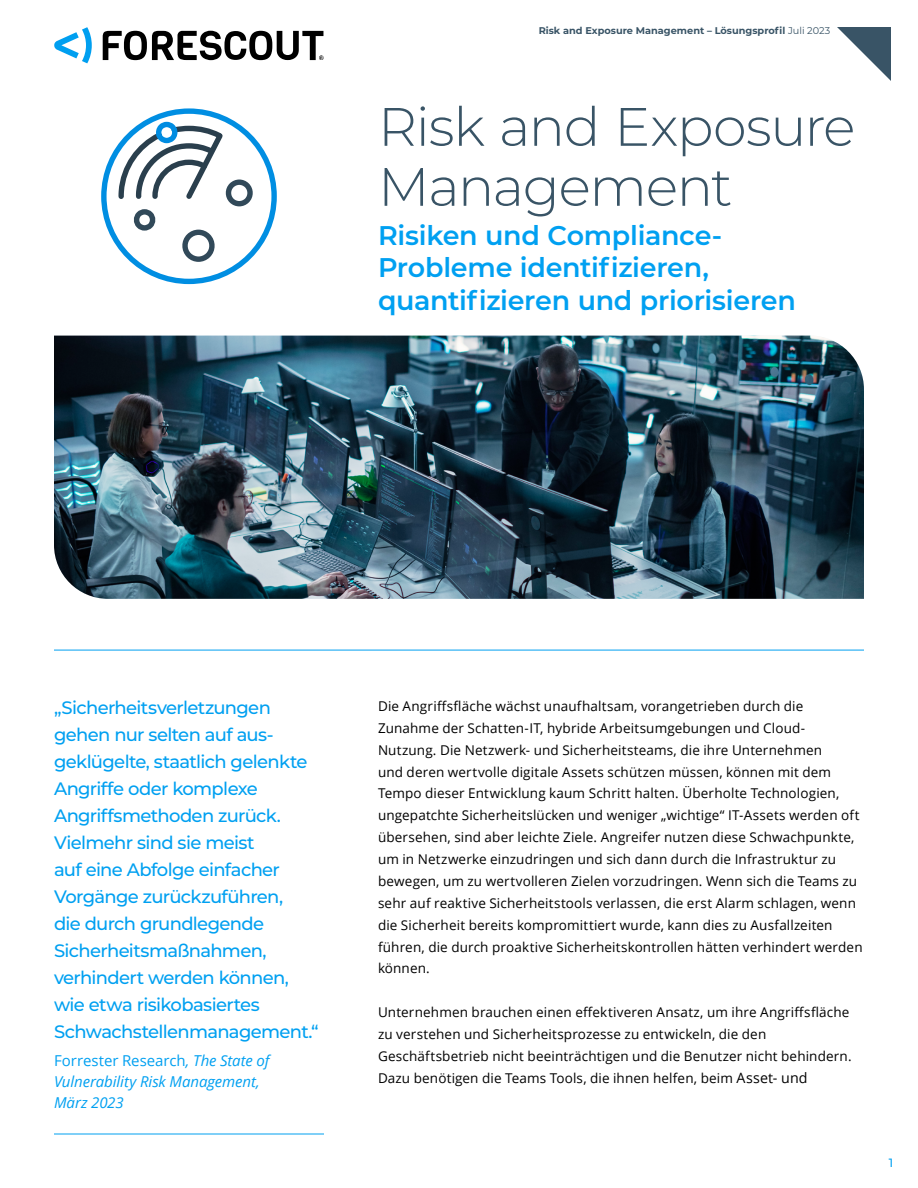
<style>
.page{position:relative;width:918px;height:1188px;background:#fff}
.page>*{position:absolute;margin:0;border:0;box-sizing:border-box;transform-origin:0 0}
.t1{font:300 54px/60px "Montserrat";letter-spacing:-.025em;color:#395466}
.t2{font:600 27px/32.4px "Montserrat";letter-spacing:-.01em;color:#00a0f1}
.t3{font:500 18px/27px "Montserrat";letter-spacing:-.035em;color:#00a0f1}
.t4{font:italic 15px/21px "Open Sans";letter-spacing:-.005em;color:#00a0f1}
.t5{font:13.5px/21.9px "Open Sans";letter-spacing:.01em;color:#000}
.t6{font:500 12px "Montserrat";color:#00a0f1}
.t7{font:700 9.75px "Montserrat";color:#395466}
.s1{font-weight:400}
.s2{font-style:normal}
.s3{font-size:14.25px}
</style>
<div class="page">
<svg style="left:837px;top:27px;width:54px;height:54px"></svg>
<svg style="left:54px;top:27px;width:38px;height:36px"></svg>
<svg style="left:103px;top:31px;width:221px;height:29px"></svg>
<hr style="left:54px;top:650px;width:810px;height:1px;background:#00a0f1">
<hr style="left:54px;top:1134px;width:270px;height:1px;background:#00a0f1">
<div style="left:101px;top:108px;width:176px;height:176px;border:5px solid #008ee2;border-radius:50%"></div>
<svg style="left:116px;top:119px;width:143px;height:146px"></svg>
<img style="left:54px;top:336px;width:810px;height:263px">
<p class="t7" style="left:539px;top:23px;width:293px">Risk and Exposure Management – Lösungsprofil <span class="s1">Juli 2023</span></p>
<h1 class="t1" style="left:378px;top:95px;width:479px">Risk and Exposure<br>Management</h1>
<h2 class="t2" style="left:378px;top:218px;width:419px">Risiken und Compliance-<br>Probleme identifizieren, quantifizieren und priorisieren</h2>
<p class="t3" style="left:54px;top:693px;width:266px">„Sicherheitsverletzungen gehen nur selten auf aus&shy;geklügelte, staatlich gelenkte<br>Angriffe oder komplexe<br>Angriffsmethoden zurück.<br>Vielmehr sind sie meist<br>auf eine Abfolge einfacher<br>Vorgänge zurückzuführen,<br>die durch grundlegende<br>Sicherheitsmaßnahmen, verhindert werden können, wie etwa risikobasiertes<br>Schwachstellenmanagement.“</p>
<p class="t4" style="left:54px;top:1049px;width:217px"><span class="s2">Forrester Research</span>, The State of<br>Vulnerability Risk Management,<br>März 2023</p>
<p class="t5" style="left:378px;top:695px;width:486px">Die Angriffsfläche wächst unaufhaltsam, vorangetrieben durch die Zunahme der Schatten-IT, hybride Arbeitsumgebungen und Cloud-Nutzung. Die Netzwerk- und Sicherheitsteams, die ihre Unternehmen<br>und deren wertvolle digitale Assets schützen müssen, können mit dem Tempo dieser Entwicklung kaum Schritt halten. Überholte Technologien, ungepatchte Sicherheitslücken und weniger „wichtige“ IT-Assets werden oft übersehen, sind aber leichte Ziele. Angreifer nutzen diese Schwachpunkte, um in Netzwerke einzudringen und sich dann durch die Infrastruktur zu bewegen, um zu wertvolleren Zielen vorzudringen. Wenn sich die Teams zu sehr auf reaktive Sicherheitstools verlassen, die erst Alarm schlagen, wenn die Sicherheit bereits kompromittiert wurde, kann dies zu Ausfallzeiten führen, die durch proaktive Sicherheitskontrollen hätten verhindert werden können.</p>
<p class="t5" style="left:378px;top:1001px;width:475px">Unternehmen brauchen einen effektiveren Ansatz, um ihre Angriffsfläche zu verstehen und Sicherheitsprozesse zu entwickeln, die den Geschäftsbetrieb nicht beeinträchtigen und die Benutzer nicht behindern.<br>Dazu benötigen die Teams Tools, die ihnen helfen, beim <span class="s3">Asset- und</span></p>
<p class="t6" style="left:889px;top:1154px;width:6px">1</p>
</div>
